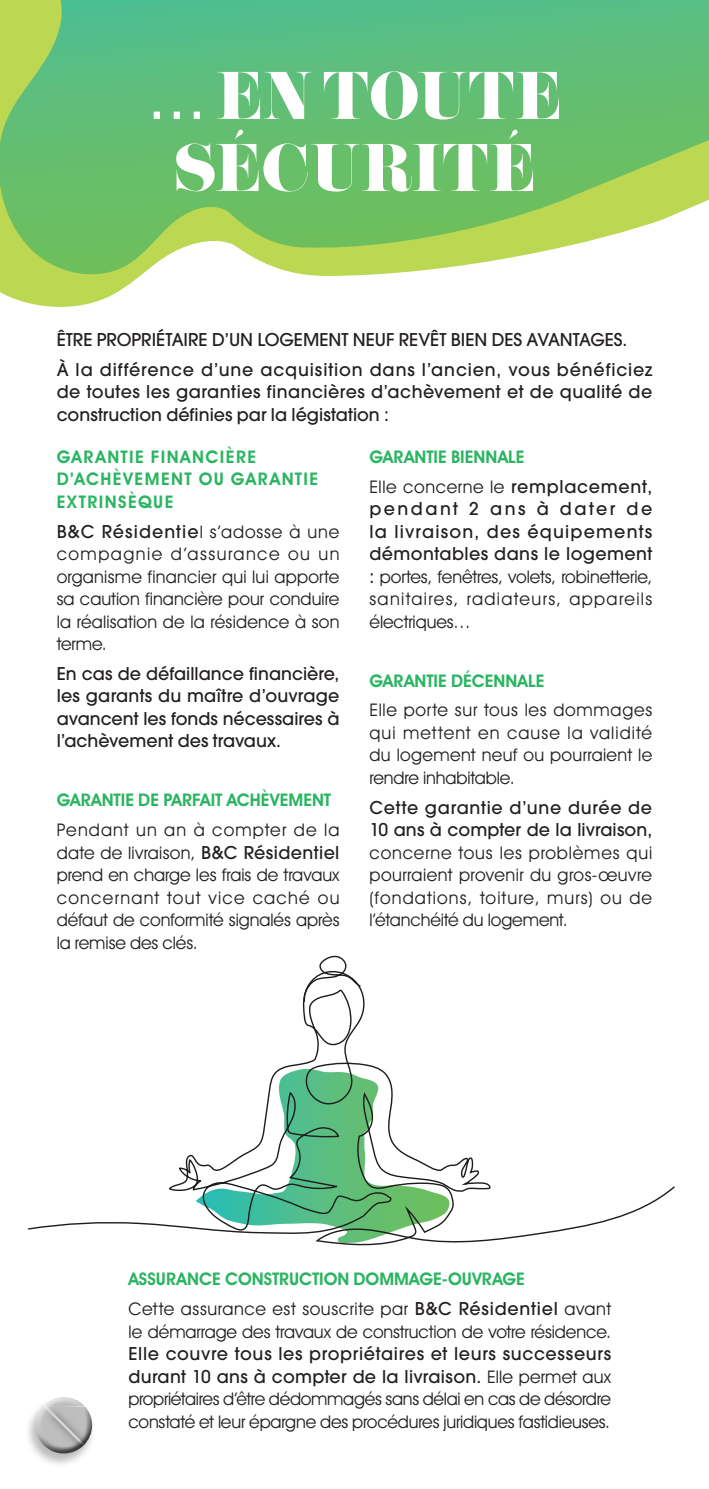
<style>
.page{position:relative;width:709px;height:1489px;background:#fff}
.page>*{position:absolute;margin:0;border:0;box-sizing:border-box;transform-origin:0 0}
.t1{font:60px "Pistilli";letter-spacing:-.01em;color:#fff}
.t2{font:17.5px/22.5px "Avant Garde IT Cby BT";color:#231f20;text-align:justify}
.t3{font:500 17.5px/22.5px "ITC Avant Garde Std";color:#231f20;text-align:justify}
.t4{font:600 17.5px "Avant Garde IT Cby BT";letter-spacing:.005em;color:#2bb461}
.t5{font:600 17.5px/22.5px "Avant Garde IT Cby BT";letter-spacing:.08em;color:#2bb461}
.s1{font-family:"ITC Avant Garde Std";font-weight:500}
</style>
<div class="page">
<div style="left:24px;top:1395px;width:72px;height:72px;background:#231f20;opacity:.3"></div>
<div style="left:33px;top:1391px;width:61px;height:51px;background:#fff;opacity:.75"></div>
<div style="left:33px;top:1405px;width:63px;height:49px;background:#231f20;opacity:.75"></div>
<svg style="left:0;top:282px;width:132px;height:25px;fill:#bcd752"></svg>
<svg style="left:0;top:0;width:709px;height:282px;background:#7cc779"></svg>
<svg style="left:315px;top:1086px;width:360px;height:160px"></svg>
<svg style="left:28px;top:955px;width:364px;height:281px"></svg>
<p class="t1" style="left:147px;top:58px;width:417px"><span class="s1">…</span> EN TOUTE</p>
<p class="t1" style="left:173px;top:130px;width:365px">SÉCURITÉ</p>
<p class="t3" style="left:57px;top:328px;width:572px">ÊTRE PROPRIÉTAIRE D’UN LOGEMENT NEUF REVÊT BIEN DES AVANTAGES.</p>
<p class="t3" style="left:57px;top:358px;width:597px">À la différence d’une acquisition dans l’ancien, vous bénéficiez de toutes les garanties financières d’achèvement et de qualité de construction définies par la légistation :</p>
<p class="t5" style="left:57px;top:445px;width:263px">GARANTIE FINANCIÈRE<br>D’ACHÈVEMENT OU GARANTIE<br>EXTRINSÈQUE</p>
<p class="t2" style="left:57px;top:520px;width:284px"><span class="s1">B&amp;C Résidentie</span>l s’adosse à une compagnie d’assurance ou un organisme financier qui lui apporte sa caution financière pour conduire la réalisation de la résidence à son terme.</p>
<p class="t3" style="left:57px;top:662px;width:284px">En cas de défaillance financière, les garants du maître d’ouvrage avancent les fonds nécessaires à l’achèvement des travaux.</p>
<p class="t4" style="left:369px;top:446px;width:156px">GARANTIE BIENNALE</p>
<p class="t2" style="left:369px;top:475px;width:284px">Elle concerne le <span class="s1">remplacement, pendant 2 ans à dater de la livraison, des équipements démontables dans le logement :</span> portes, fenêtres, volets, robinetterie, sanitaires, radiateurs, appareils électriques…</p>
<p class="t4" style="left:369px;top:670px;width:176px">GARANTIE DÉCENNALE</p>
<p class="t2" style="left:369px;top:698px;width:284px">Elle porte sur tous les dommages qui mettent en cause la validité du logement neuf ou pourraient le rendre inhabitable.</p>
<p class="t2" style="left:369px;top:795px;width:284px"><span class="s1">Cette garantie d’une durée de 10 ans à compter de la livraison, </span>concerne tous les problèmes qui pourraient provenir du gros-œuvre (fondations, toiture, murs) ou de l’étanchéité du logement.</p>
<p class="t4" style="left:57px;top:789px;width:276px">GARANTIE DE PARFAIT ACHÈVEMENT</p>
<p class="t2" style="left:57px;top:818px;width:284px">Pendant un an à compter de la date de livraison, <span class="s1">B&amp;C Résidentiel </span>prend en charge les frais de travaux concernant tout vice caché ou défaut de conformité signalés après la remise des clés.</p>
<p class="t4" style="left:128px;top:1268px;width:398px">ASSURANCE CONSTRUCTION DOMMAGE-OUVRAGE</p>
<p class="t2" style="left:128px;top:1297px;width:484px">Cette assurance est souscrite par <span class="s1">B&amp;C Résidentiel</span> avant le démarrage des travaux de construction de votre résidence.<br><span class="s1">Elle couvre tous les propriétaires et leurs successeurs durant 10 ans à compter de la livraison.</span> Elle permet aux propriétaires d’être dédommagés sans délai en cas de désordre constaté et leur épargne des procédures juridiques fastidieuses.</p>
</div>
